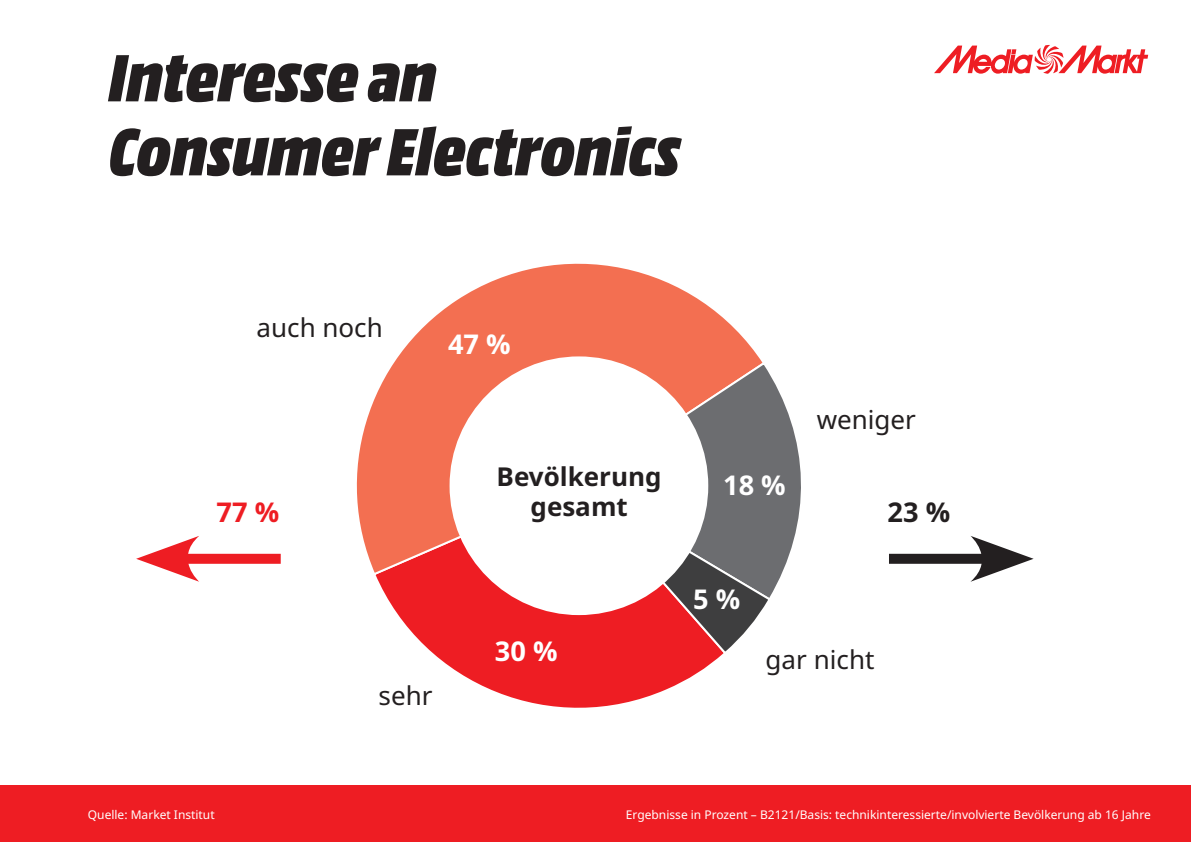
<style>
.page{position:relative;width:1191px;height:842px;background:#fff}
.page>*{position:absolute;margin:0;border:0;box-sizing:border-box;transform-origin:0 0}
.t1{font:70px/74px "MM Headline Pro";color:#231f20}
.t2{font:700 27.2px "Noto Sans";color:#fff}
.t3{font:700 27.2px "Noto Sans";color:#ee1d23}
.t4{font:700 27.2px "Noto Sans";color:#231f20}
.t5{font:26px "Noto Sans";color:#231f20}
.t6{font:700 26px/30px "Noto Sans";color:#231f20;text-align:center}
.t7{font:12px "Noto Sans";color:#fff}
</style>
<div class="page">
<svg style="left:934px;top:45px;width:214px;height:29px"></svg>
<div style="left:0;top:785px;width:1191px;height:57px;background:#ee1d23"></div>
<svg style="left:376px;top:577px;width:344px;height:131px"></svg>
<svg style="left:356px;top:263px;width:405px;height:314px"></svg>
<svg style="left:612px;top:360px;width:189px;height:233px"></svg>
<svg style="left:575px;top:483px;width:197px;height:173px;background:#995457"></svg>
<div style="left:449px;top:356px;width:259px;height:259px;background:#fff;border-radius:50%"></div>
<div style="left:173px;top:554px;width:108px;height:10px;background:#ee1d23"></div>
<svg style="left:136px;top:536px;width:63px;height:46px"></svg>
<div style="left:889px;top:554px;width:107px;height:10px;background:#231f20"></div>
<svg style="left:970px;top:536px;width:63px;height:46px"></svg>
<p class="t1" style="left:109px;top:38px;width:573px">Interesse an<br>Consumer Electronics</p>
<p class="t5" style="left:256px;top:313px;width:128px">auch noch</p>
<p class="t2" style="left:448px;top:328px;width:64px">47 %</p>
<p class="t5" style="left:816px;top:405px;width:101px">weniger</p>
<p class="t6" style="left:496px;top:462px;width:167px">Bevölkerung gesamt</p>
<p class="t2" style="left:723px;top:470px;width:64px">18 %</p>
<p class="t3" style="left:217px;top:497px;width:64px">77 %</p>
<p class="t4" style="left:887px;top:497px;width:64px">23 %</p>
<p class="t5" style="left:378px;top:681px;width:55px">sehr</p>
<p class="t2" style="left:495px;top:636px;width:64px">30 %</p>
<p class="t2" style="left:693px;top:583px;width:49px">5 %</p>
<p class="t5" style="left:765px;top:644px;width:110px">gar nicht</p>
<p class="t7" style="left:88px;top:808px;width:128px">Quelle: Market Institut</p>
<p class="t7" style="left:626px;top:808px;width:526px">Ergebnisse in Prozent – B2121/Basis: technikinteressierte/involvierte Bevölkerung ab 16 Jahre</p>
</div>
